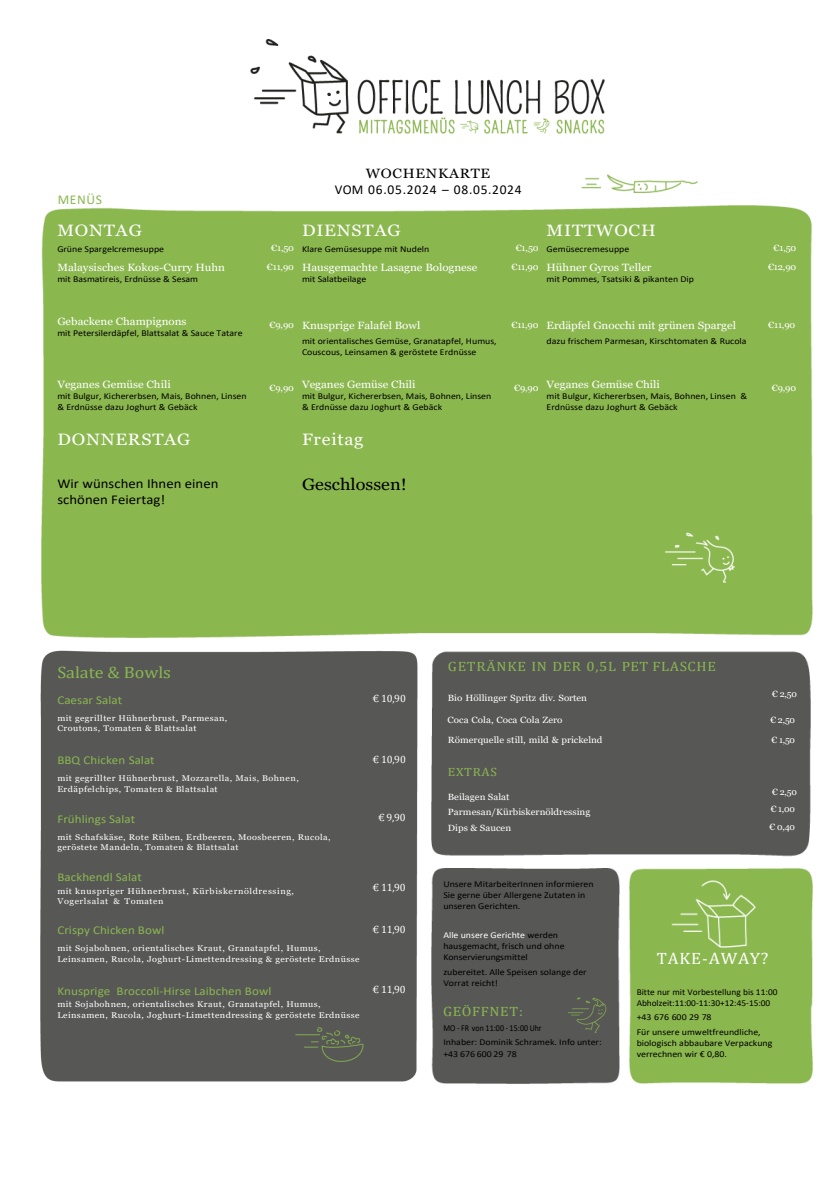
<style>
.page{position:relative;width:840px;height:1188px;background:#fff}
.page>*{position:absolute;margin:0;border:0;box-sizing:border-box;transform-origin:0 0}
.t1{font:16.5px "Georgia";letter-spacing:.04em;color:#fff;scale:1.1 1}
.t2{font:16.5px "Georgia";color:#000;scale:1.1 1}
.t3{font:16.5px "Cambria";color:#8ab74f;scale:1.1 1}
.t4{font:16.5px "Cambria";letter-spacing:.045em;color:#fff;scale:1.04 1}
.t5{font:13.5px/16.5px "Calibri";letter-spacing:.005em;color:#000;scale:1.09 1}
.t6{font:13.5px "Cambria";letter-spacing:.045em;color:#8ab74f;scale:1.1 1}
.t7{font:13.5px "Calibri";letter-spacing:.055em;color:#000}
.t8{font:13.5px "Georgia";letter-spacing:.05em;color:#000;scale:1.09 1}
.t9{font:13.5px "Calibri";letter-spacing:.045em;color:#8ab74f}
.t10{font:12px "Calibri";letter-spacing:.005em;color:#8ab74f;scale:1.09 1}
.t11{font:12px "Cambria";letter-spacing:.05em;color:#8ab74f;scale:1.1 1}
.t12{font:10.5px "Georgia";color:#fff;scale:1.1 1}
.t13{font:10.5px "Cambria";letter-spacing:-.015em;color:#fff}
.t14{font:9px/11px "Calibri";color:#000;scale:1.1 1}
.t15{font:9px "Georgia";color:#fff;scale:1.09 1}
.t16{font:9px "Georgia";color:#fff;scale:1.05 1}
.t17{font:9px/11.1px "Calibri";color:#000;scale:1.04 1}
.t18{font:9px "Georgia";color:#fff}
.t19{font:9px "Calibri";color:#000;scale:.88 1}
.t20{font:8.25px/10.5px "Georgia";letter-spacing:.05em;color:#fff;scale:1.1 1}
.s1{color:#fff}
</style>
<div class="page">
<div style="left:41px;top:205px;width:771px;height:432px;background:#8bb74f"></div>
<div style="left:40px;top:650px;width:378px;height:432px;background:#575756"></div>
<div style="left:431px;top:868px;width:188px;height:215px;background:#575756"></div>
<img style="left:431px;top:651px;width:380px;height:206px">
<div style="left:629px;top:868px;width:183px;height:215px;background:#8bb74f"></div>
<img style="left:663px;top:521px;width:82px;height:70px">
<img style="left:562px;top:993px;width:51px;height:43px">
<img style="left:251px;top:40px;width:353px;height:93px">
<img style="left:581px;top:174px;width:116px;height:19px">
<img style="left:295px;top:1027px;width:68px;height:34px">
<p class="t9" style="left:58px;top:194px;width:46px">MENÜS</p>
<p class="t8" style="left:366px;top:166px;width:116px">WOCHENKARTE</p>
<p class="t7" style="left:335px;top:184px;width:188px">VOM 06.05.2024 – 08.05.2024</p>
<p class="t1" style="left:57px;top:221px;width:78px">MONTAG</p>
<p class="t1" style="left:302px;top:221px;width:91px">DIENSTAG</p>
<p class="t1" style="left:546px;top:221px;width:101px">MITTWOCH</p>
<p class="t14" style="left:57px;top:244px;width:98px">Grüne Spargelcremesuppe</p>
<p class="t16" style="left:271px;top:243px;width:23px">€1,50</p>
<p class="t14" style="left:302px;top:244px;width:117px">Klare Gemüsesuppe mit Nudeln</p>
<p class="t16" style="left:516px;top:243px;width:23px">€1,50</p>
<p class="t14" style="left:546px;top:244px;width:77px">Gemüsecremesuppe</p>
<p class="t16" style="left:773px;top:243px;width:23px">€1,50</p>
<p class="t12" style="left:57px;top:262px;width:154px">Malaysisches Kokos-Curry Huhn</p>
<p class="t14" style="left:57px;top:274px;width:129px">mit Basmatireis, Erdnüsse &amp; Sesam</p>
<p class="t16" style="left:267px;top:262px;width:27px">€11,90</p>
<p class="t12" style="left:302px;top:262px;width:161px">Hausgemachte Lasagne Bolognese</p>
<p class="t14" style="left:302px;top:274px;width:60px">mit Salatbeilage</p>
<p class="t16" style="left:511px;top:262px;width:27px">€11,90</p>
<p class="t12" style="left:546px;top:262px;width:97px">Hühner Gyros Teller</p>
<p class="t14" style="left:546px;top:274px;width:135px">mit Pommes, Tsatsiki &amp; pikanten Dip</p>
<p class="t16" style="left:768px;top:262px;width:28px">€12,90</p>
<p class="t12" style="left:57px;top:316px;width:119px">Gebackene Champignons</p>
<p class="t14" style="left:57px;top:328px;width:170px">mit Petersilerdäpfel, Blattsalat &amp; Sauce Tatare</p>
<p class="t16" style="left:269px;top:320px;width:25px">€9,90</p>
<p class="t12" style="left:302px;top:320px;width:109px">Knusprige Falafel Bowl</p>
<p class="t14" style="left:302px;top:336px;width:178px">mit orientalisches Gemüse, Granatapfel, Humus,<br>Couscous, Leinsamen &amp; geröstete Erdnüsse</p>
<p class="t16" style="left:511px;top:320px;width:27px">€11,90</p>
<p class="t12" style="left:546px;top:320px;width:174px">Erdäpfel Gnocchi mit grünen Spargel</p>
<p class="t14" style="left:546px;top:336px;width:183px">dazu frischem Parmesan, Kirschtomaten &amp; Rucola</p>
<p class="t16" style="left:768px;top:320px;width:27px">€11,90</p>
<p class="t12" style="left:57px;top:378px;width:105px">Veganes Gemüse Chili</p>
<p class="t14" style="left:57px;top:391px;width:174px">mit Bulgur, Kichererbsen, Mais, Bohnen, Linsen &amp; Erdnüsse dazu Joghurt &amp; Gebäck</p>
<p class="t16" style="left:269px;top:382px;width:25px">€9,90</p>
<p class="t12" style="left:302px;top:378px;width:105px">Veganes Gemüse Chili</p>
<p class="t14" style="left:302px;top:391px;width:174px">mit Bulgur, Kichererbsen, Mais, Bohnen, Linsen &amp; Erdnüsse dazu Joghurt &amp; Gebäck</p>
<p class="t16" style="left:514px;top:382px;width:25px">€9,90</p>
<p class="t12" style="left:546px;top:378px;width:105px">Veganes Gemüse Chili</p>
<p class="t14" style="left:546px;top:391px;width:184px">mit Bulgur, Kichererbsen, Mais, Bohnen, Linsen &amp;<br>Erdnüsse dazu Joghurt &amp; Gebäck</p>
<p class="t16" style="left:771px;top:382px;width:25px">€9,90</p>
<p class="t1" style="left:57px;top:430px;width:122px">DONNERSTAG</p>
<p class="t1" style="left:302px;top:430px;width:57px">Freitag</p>
<p class="t5" style="left:57px;top:476px;width:149px">Wir wünschen Ihnen einen schönen Feiertag!</p>
<p class="t2" style="left:302px;top:474px;width:97px">Geschlossen!</p>
<p class="t3" style="left:57px;top:662px;width:105px">Salate &amp; Bowls</p>
<p class="t10" style="left:57px;top:694px;width:61px">Caesar Salat</p>
<p class="t20" style="left:57px;top:712px;width:156px">mit gegrillter Hühnerbrust, Parmesan,<br>Croutons, Tomaten &amp; Blattsalat</p>
<p class="t10" style="left:57px;top:755px;width:91px">BBQ Chicken Salat</p>
<p class="t20" style="left:57px;top:773px;width:221px">mit gegrillter Hühnerbrust, Mozzarella, Mais, Bohnen,<br>Erdäpfelchips, Tomaten &amp; Blattsalat</p>
<p class="t10" style="left:57px;top:813px;width:73px">Frühlings Salat</p>
<p class="t20" style="left:57px;top:831px;width:250px">mit Schafskäse, Rote Rüben, Erdbeeren, Moosbeeren, Rucola, geröstete Mandeln, Tomaten &amp; Blattsalat</p>
<p class="t13" style="left:372px;top:692px;width:35px">€ 10,90</p>
<p class="t13" style="left:372px;top:752px;width:35px">€ 10,90</p>
<p class="t13" style="left:378px;top:811px;width:29px">€ 9,90</p>
<p class="t10" style="left:57px;top:872px;width:79px">Backhendl Salat</p>
<p class="t20" style="left:57px;top:885px;width:217px">mit knuspriger Hühnerbrust, Kürbiskernöldressing,<br>Vogerlsalat &amp; Tomaten</p>
<p class="t13" style="left:372px;top:880px;width:35px">€ 11,90</p>
<p class="t10" style="left:57px;top:925px;width:100px">Crispy Chicken Bowl</p>
<p class="t20" style="left:57px;top:943px;width:276px">mit Sojabohnen, orientalisches Kraut, Granatapfel, Humus,<br>Leinsamen, Rucola, Joghurt-Limettendressing &amp; geröstete Erdnüsse</p>
<p class="t13" style="left:372px;top:922px;width:35px">€ 11,90</p>
<p class="t10" style="left:57px;top:985px;width:198px">Knusprige Broccoli-Hirse Laibchen Bowl</p>
<p class="t20" style="left:57px;top:999px;width:276px">mit Sojabohnen, orientalisches Kraut, Granatapfel, Humus,<br>Leinsamen, Rucola, Joghurt-Limettendressing &amp; geröstete Erdnüsse</p>
<p class="t13" style="left:372px;top:982px;width:35px">€ 11,90</p>
<p class="t6" style="left:448px;top:658px;width:245px">GETRÄNKE IN DER 0,5L PET FLASCHE</p>
<p class="t15" style="left:448px;top:693px;width:129px">Bio Höllinger Spritz div. Sorten</p>
<p class="t18" style="left:772px;top:689px;width:26px">€ 2,50</p>
<p class="t15" style="left:447px;top:714px;width:107px">Coca Cola, Coca Cola Zero</p>
<p class="t18" style="left:770px;top:714px;width:26px">€ 2,50</p>
<p class="t15" style="left:448px;top:735px;width:143px">Römerquelle still, mild &amp; prickelnd</p>
<p class="t18" style="left:771px;top:735px;width:25px">€ 1,50</p>
<p class="t11" style="left:448px;top:765px;width:46px">EXTRAS</p>
<p class="t15" style="left:448px;top:791px;width:58px">Beilagen Salat</p>
<p class="t18" style="left:772px;top:787px;width:26px">€ 2,50</p>
<p class="t15" style="left:448px;top:806px;width:132px">Parmesan/Kürbiskernöldressing</p>
<p class="t18" style="left:770px;top:803px;width:26px">€ 1,00</p>
<p class="t15" style="left:448px;top:822px;width:60px">Dips &amp; Saucen</p>
<p class="t18" style="left:769px;top:821px;width:27px">€ 0,40</p>
<p class="t14" style="left:443px;top:879px;width:138px">Unsere MitarbeiterInnen informieren<br>Sie gerne über Allergene Zutaten in unseren Gerichten.</p>
<p class="t14" style="left:443px;top:930px;width:112px"><span class="s1">Alle unsere Gerichte</span> werden hausgemacht, frisch und ohne<br>Konservierungsmittel</p>
<p class="t14" style="left:443px;top:967px;width:132px">zubereitet. Alle Speisen solange der<br>Vorrat reicht!</p>
<p class="t6" style="left:443px;top:1002px;width:74px">GEÖFFNET:</p>
<p class="t19" style="left:443px;top:1023px;width:113px">MO - FR von 11:00 - 15:00 Uhr</p>
<p class="t14" style="left:443px;top:1037px;width:145px">Inhaber: Dominik Schramek. Info unter: +43 676 600 29 78</p>
<h1 class="t4" style="left:656px;top:948px;width:109px">TAKE-AWAY?</h1>
<p class="t17" style="left:636px;top:986px;width:137px">Bitte nur mit Vorbestellung bis 11:00<br>Abholzeit:11:00-11:30+12:45-15:00</p>
<p class="t14" style="left:636px;top:1012px;width:70px">+43 676 600 29 78</p>
<p class="t14" style="left:636px;top:1026px;width:125px">Für unsere umweltfreundliche, biologisch abbaubare Verpackung verrechnen wir € 0,80.</p>
</div>
